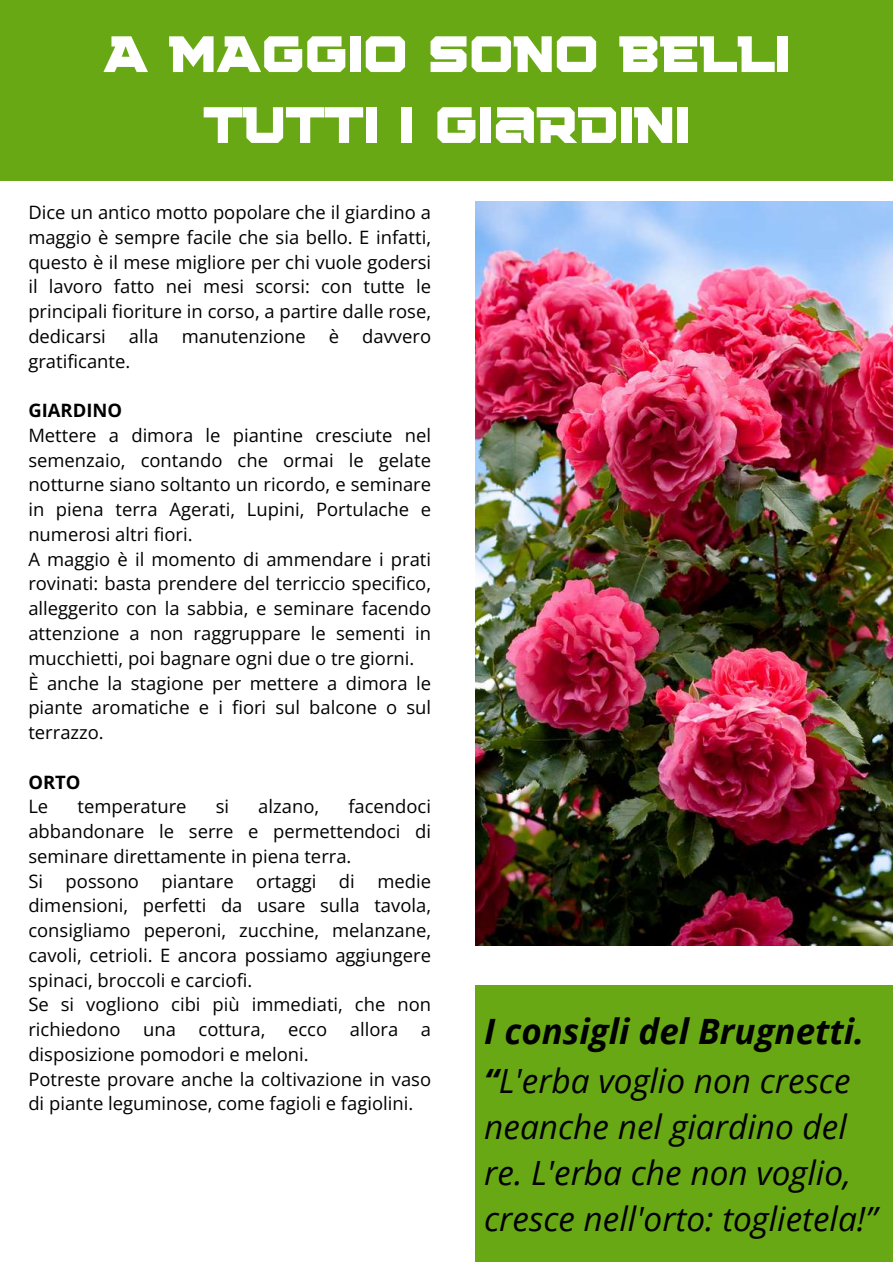
<style>
.page{position:relative;width:893px;height:1264px;background:#fff}
.page>*{position:absolute;margin:0;border:0;box-sizing:border-box;transform-origin:0 0}
.t1{font:51px/70.8px "Squartiqa 4 F";color:#fff;text-align:center}
.t2{font:italic 700 34.95px "Open Sans";color:#000}
.t3{font:italic 33.45px/46.2px "Open Sans";color:#000}
.t4{font:18.45px/24.8px "Open Sans";color:#000}
.t5{font:700 18.45px "Open Sans";color:#000}
.s1{font-weight:700}
</style>
<div class="page">
<div style="left:0;top:0;width:892px;height:180px;background:#69a815"></div>
<div style="left:475px;top:985px;width:417px;height:277px;background:#69a815"></div>
<img style="left:475px;top:202px;width:417px;height:743px">
<h1 class="t1" style="left:103px;top:19px;width:689px">A MAGGIO SONO BELLI<br>TUTTI I GIARDINI</h1>
<p class="t4" style="left:28px;top:199px;width:404px;text-align:justify">Dice un antico motto popolare che il giardino a maggio è sempre facile che sia bello. E infatti, questo è il mese migliore per chi vuole godersi il lavoro fatto nei mesi scorsi: con tutte le principali fioriture in corso, a partire dalle rose, dedicarsi alla manutenzione è davvero gratificante.</p>
<p class="t5" style="left:28px;top:397px;width:95px">GIARDINO</p>
<p class="t4" style="left:28px;top:422px;width:404px">Mettere a dimora le piantine cresciute nel semenzaio, contando che ormai le gelate notturne siano soltanto un ricordo, e seminare in piena terra Agerati, Lupini, Portulache e numerosi altri fiori.<br>A maggio è il momento di ammendare i prati rovinati: basta prendere del terriccio specifico, alleggerito con la sabbia, e seminare facendo attenzione a non raggruppare le sementi in mucchietti, poi bagnare ogni due o tre giorni.<br>È anche la stagione per mettere a dimora le piante aromatiche e i fiori sul balcone o sul terrazzo.</p>
<p class="t5" style="left:28px;top:768px;width:54px">ORTO</p>
<p class="t4" style="left:28px;top:793px;width:21px">Le</p>
<p class="t4" style="left:77px;top:793px;width:111px">temperature</p>
<p class="t4" style="left:216px;top:793px;width:15px">si</p>
<p class="t4" style="left:258px;top:793px;width:62px">alzano,</p>
<p class="t4" style="left:28px;top:793px;width:404px;text-indent:320px">facendoci abbandonare le serre e permettendoci di seminare direttamente in piena terra.<br>Si possono piantare ortaggi di medie dimensioni, perfetti da usare sulla tavola, consigliamo peperoni, zucchine, melanzane, cavoli, cetrioli. E ancora possiamo aggiungere spinaci, broccoli e carciofi.<br>Se si vogliono cibi più immediati, che non richiedono una cottura, ecco allora a disposizione pomodori e meloni.<br>Potreste provare anche la coltivazione in vaso di piante leguminose, come fagioli e fagiolini.</p>
<h2 class="t2" style="left:484px;top:1007px;width:381px">I consigli del Brugnetti.</h2>
<h3 class="t3" style="left:484px;top:1056px;width:394px"><span class="s1">“</span>L'erba voglio non cresce neanche nel giardino del re. L'erba che non voglio, cresce nell'orto: toglietela!”</h3>
</div>
